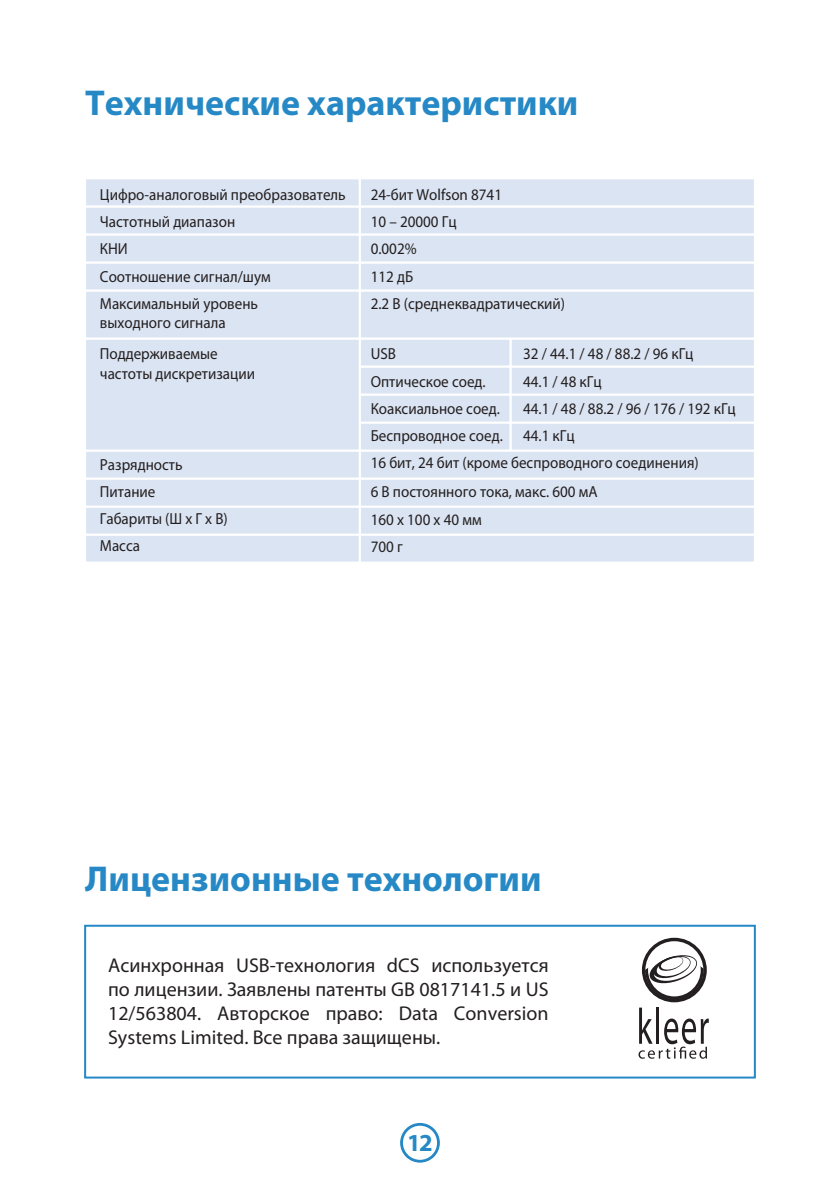
<style>
.page{position:relative;width:840px;height:1191px;background:#fff}
.page>*{position:absolute;margin:0;border:0;box-sizing:border-box;transform-origin:0 0}
.t1{font:700 36px "Myriad Pro";color:#2689c5}
.t2{font:700 24.4px "Myriad Pro";color:#2689c5}
.t3{font:20px/24px "Myriad Pro";color:#231f20;text-align:justify}
.t4{font:16px/27.2px "Myriad Pro";color:#231f20;scale:.94 1}
</style>
<div class="page">
<div style="left:359px;top:534px;width:395px;height:28px;background:#dbe4f2"></div>
<div style="left:358px;top:533px;width:397px;height:30px;border:2px solid #fff"></div>
<div style="left:85px;top:534px;width:274px;height:28px;background:#dbe4f2"></div>
<div style="left:84px;top:533px;width:276px;height:30px;border:2px solid #fff"></div>
<div style="left:359px;top:506px;width:395px;height:28px;background:#dbe4f2"></div>
<div style="left:358px;top:505px;width:397px;height:30px;border:2px solid #fff"></div>
<div style="left:85px;top:506px;width:274px;height:28px;background:#dbe4f2"></div>
<div style="left:84px;top:505px;width:276px;height:30px;border:2px solid #fff"></div>
<div style="left:359px;top:478px;width:395px;height:28px;background:#dbe4f2"></div>
<div style="left:358px;top:477px;width:397px;height:30px;border:2px solid #fff"></div>
<div style="left:85px;top:478px;width:274px;height:28px;background:#dbe4f2"></div>
<div style="left:84px;top:477px;width:276px;height:30px;border:2px solid #fff"></div>
<div style="left:359px;top:450px;width:395px;height:28px;background:#dbe4f2"></div>
<div style="left:358px;top:449px;width:397px;height:30px;border:2px solid #fff"></div>
<div style="left:85px;top:450px;width:274px;height:28px;background:#dbe4f2"></div>
<div style="left:84px;top:449px;width:276px;height:30px;border:2px solid #fff"></div>
<div style="left:510px;top:422px;width:244px;height:28px;background:#dbe4f2"></div>
<div style="left:509px;top:421px;width:246px;height:30px;border:2px solid #fff"></div>
<div style="left:359px;top:422px;width:151px;height:28px;background:#dbe4f2"></div>
<div style="left:358px;top:421px;width:153px;height:30px;border:2px solid #fff"></div>
<div style="left:510px;top:394px;width:244px;height:28px;background:#dbe4f2"></div>
<div style="left:509px;top:393px;width:246px;height:30px;border:2px solid #fff"></div>
<div style="left:359px;top:394px;width:151px;height:28px;background:#dbe4f2"></div>
<div style="left:358px;top:393px;width:153px;height:30px;border:2px solid #fff"></div>
<div style="left:510px;top:366px;width:244px;height:28px;background:#dbe4f2"></div>
<div style="left:509px;top:365px;width:246px;height:30px;border:2px solid #fff"></div>
<div style="left:359px;top:366px;width:151px;height:28px;background:#dbe4f2"></div>
<div style="left:358px;top:365px;width:153px;height:30px;border:2px solid #fff"></div>
<div style="left:510px;top:338px;width:244px;height:28px;background:#dbe4f2"></div>
<div style="left:509px;top:337px;width:246px;height:30px;border:2px solid #fff"></div>
<div style="left:359px;top:338px;width:151px;height:28px;background:#dbe4f2"></div>
<div style="left:358px;top:337px;width:153px;height:30px;border:2px solid #fff"></div>
<div style="left:85px;top:338px;width:274px;height:112px;background:#dbe4f2"></div>
<div style="left:84px;top:337px;width:276px;height:114px;border:2px solid #fff"></div>
<div style="left:359px;top:290px;width:395px;height:48px;background:#dbe4f2"></div>
<div style="left:358px;top:289px;width:397px;height:50px;border:2px solid #fff"></div>
<div style="left:85px;top:290px;width:274px;height:48px;background:#dbe4f2"></div>
<div style="left:84px;top:289px;width:276px;height:50px;border:2px solid #fff"></div>
<div style="left:359px;top:262px;width:395px;height:28px;background:#dbe4f2"></div>
<div style="left:358px;top:261px;width:397px;height:30px;border:2px solid #fff"></div>
<div style="left:85px;top:262px;width:274px;height:28px;background:#dbe4f2"></div>
<div style="left:84px;top:261px;width:276px;height:30px;border:2px solid #fff"></div>
<div style="left:359px;top:234px;width:395px;height:28px;background:#dbe4f2"></div>
<div style="left:358px;top:233px;width:397px;height:30px;border:2px solid #fff"></div>
<div style="left:85px;top:234px;width:274px;height:28px;background:#dbe4f2"></div>
<div style="left:84px;top:233px;width:276px;height:30px;border:2px solid #fff"></div>
<div style="left:359px;top:206px;width:395px;height:28px;background:#dbe4f2"></div>
<div style="left:358px;top:205px;width:397px;height:30px;border:2px solid #fff"></div>
<div style="left:85px;top:206px;width:274px;height:28px;background:#dbe4f2"></div>
<div style="left:84px;top:205px;width:276px;height:30px;border:2px solid #fff"></div>
<div style="left:359px;top:178px;width:395px;height:28px;background:#dbe4f2"></div>
<div style="left:358px;top:177px;width:397px;height:30px;border:2px solid #fff"></div>
<div style="left:85px;top:178px;width:274px;height:28px;background:#dbe4f2"></div>
<div style="left:84px;top:177px;width:276px;height:30px;border:2px solid #fff"></div>
<svg style="left:400px;top:1123px;width:39px;height:39px"></svg>
<div style="left:84px;top:924px;width:671px;height:154px;border:2px solid #2689c5"></div>
<svg style="left:638px;top:937px;width:71px;height:121px"></svg>
<p class="t1" style="left:85px;top:82px;width:494px">Технические характеристики</p>
<p class="t4" style="left:100px;top:181px;width:263px">Цифро-аналоговый преобразователь<br>Частотный диапазон<br>КНИ<br>Соотношение сигнал/шум<br>Максимальный уровень</p>
<p class="t4" style="left:100px;top:307px;width:135px;line-height:31.2px">выходного сигнала<br>Поддерживаемые</p>
<p class="t4" style="left:100px;top:359px;width:166px">частоты дискретизации</p>
<p class="t4" style="left:100px;top:450px;width:137px">Разрядность<br>Питание<br>Габариты (Ш х Г х В)<br>Масса</p>
<p class="t4" style="left:370px;top:181px;width:208px">24-бит Wolfson 8741<br>10 – 20000 Гц<br>0.002%<br>112 дБ<br>2.2 В (среднеквадратический)</p>
<p class="t4" style="left:370px;top:340px;width:28px">USB</p>
<p class="t4" style="left:523px;top:340px;width:182px">32 / 44.1 / 48 / 88.2 / 96 кГц</p>
<p class="t4" style="left:370px;top:367px;width:124px">Оптическое соед.</p>
<p class="t4" style="left:523px;top:367px;width:85px">44.1 / 48 кГц</p>
<p class="t4" style="left:370px;top:394px;width:139px">Коаксиальное соед.</p>
<p class="t4" style="left:523px;top:394px;width:228px">44.1 / 48 / 88.2 / 96 / 176 / 192 кГц</p>
<p class="t4" style="left:370px;top:422px;width:142px">Беспроводное соед.</p>
<p class="t4" style="left:370px;top:422px;width:350px;text-indent:152px">44.1 кГц<br>16 бит, 24 бит (кроме беспроводного соединения)</p>
<p class="t4" style="left:370px;top:478px;width:243px">6 В постоянного тока, макс. 600 мА<br>160 х 100 х 40 мм<br>700 г</p>
<p class="t1" style="left:85px;top:857px;width:457px">Лицензионные технологии</p>
<p class="t3" style="left:108px;top:953px;width:442px">Асинхронная USB-технология dCS используется по лицензии. Заявлены патенты GB 0817141.5 и US 12/563804. Авторское право: Data Conversion Systems Limited. Все права защищены.</p>
<p class="t2" style="left:407px;top:1127px;width:27px">12</p>
</div>
